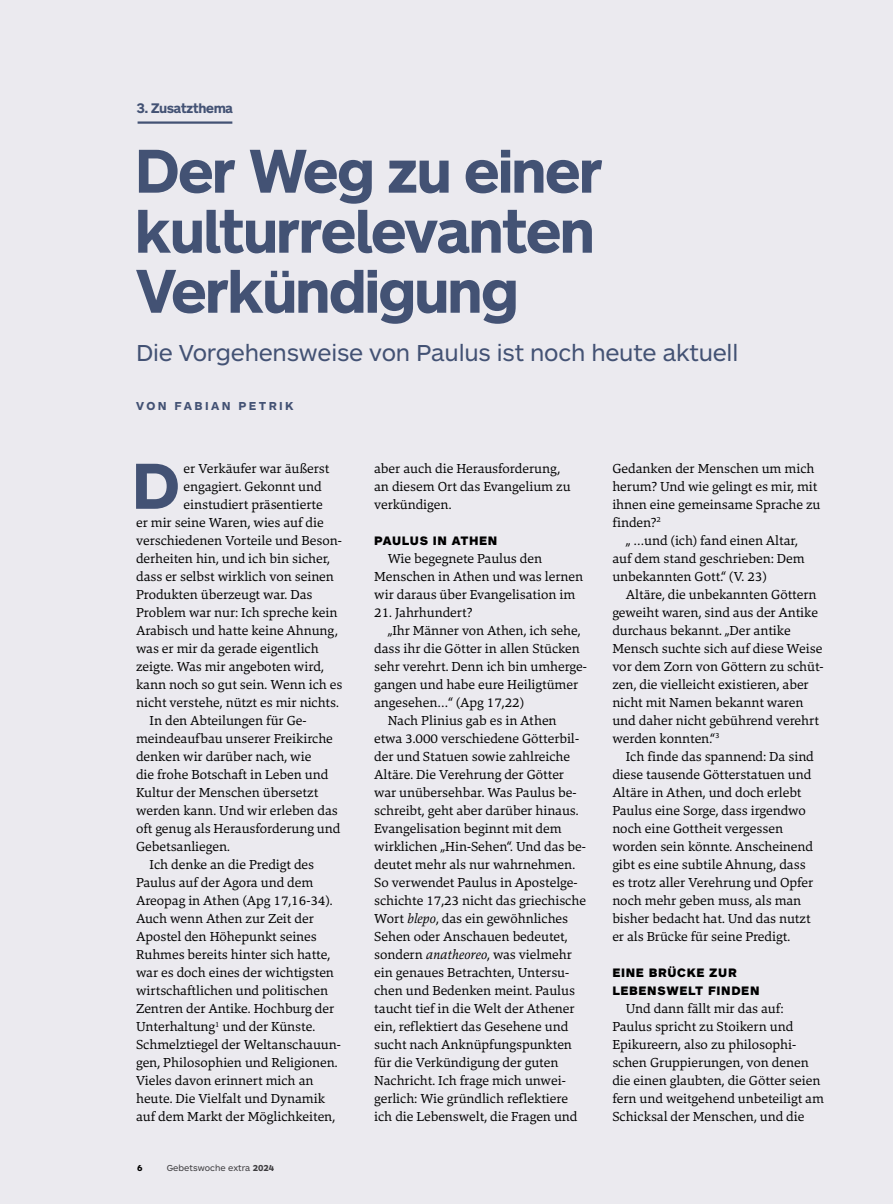
<style>
.page{position:relative;width:893px;height:1204px;background:#fff}
.page>*{position:absolute;margin:0;border:0;box-sizing:border-box;transform-origin:0 0}
.t1{font:700 67.5px "ARS Maquette Pro";color:#435274}
.t2{font:700 60px/60px "ARS Maquette Pro";color:#435274}
.t3{font:24px "ARS Maquette Pro";letter-spacing:-.01em;color:#435274}
.t4{font:13.5px/18px "Danton";color:#000}
.t5{font:700 13.5px "ARS Maquette Pro";color:#435274}
.t6{font:900 12.75px/18px "ARS Maquette Pro";letter-spacing:.05em;color:#000}
.t7{font:700 12px "ARS Maquette Pro";letter-spacing:.2em;color:#435274}
.t8{font:9px "ARS Maquette Pro";color:#3e3d40}
.t9{font:700 9px "ARS Maquette Pro";color:#000}
.s1{font-weight:700}
.s2{font-style:italic}
</style>
<div class="page">
<div style="left:0;top:0;width:893px;height:1203px;background:#ebeaef"></div>
<hr style="left:138px;top:121px;width:94px;height:3px;background:#435274">
<p class="t5" style="left:137px;top:99px;width:98px">3. Zusatzthema</p>
<h2 class="t2" style="left:136px;top:139px;width:468px">Der Weg zu einer kulturrelevanten<br>Verkündigung</h2>
<h3 class="t3" style="left:136px;top:337px;width:604px">Die Vorgehensweise von Paulus ist noch heute aktuell</h3>
<p class="t7" style="left:136px;top:398px;width:159px">VON FABIAN PETRIK</p>
<h1 class="t1" style="left:131px;top:441px;width:50px">D</h1>
<p class="t4" style="left:184px;top:459px;width:147px">er Verkäufer war äußerst</p>
<p class="t4" style="left:184px;top:477px;width:140px">engagiert. Gekonnt und</p>
<p class="t4" style="left:184px;top:495px;width:141px">einstudiert präsentierte</p>
<p class="t4" style="left:136px;top:513px;width:189px">er mir seine Waren, wies auf die</p>
<p class="t4" style="left:136px;top:531px;width:207px">verschiedenen Vorteile und Beson-</p>
<p class="t4" style="left:136px;top:549px;width:195px">derheiten hin, und ich bin sicher,</p>
<p class="t4" style="left:136px;top:567px;width:199px">dass er selbst wirklich von seinen</p>
<p class="t4" style="left:136px;top:585px;width:178px">Produkten überzeugt war. Das</p>
<p class="t4" style="left:136px;top:603px;width:203px">Problem war nur: Ich spreche kein</p>
<p class="t4" style="left:136px;top:621px;width:203px">Arabisch und hatte keine Ahnung,</p>
<p class="t4" style="left:136px;top:639px;width:184px">was er mir da gerade eigentlich</p>
<p class="t4" style="left:136px;top:657px;width:189px">zeigte. Was mir angeboten wird,</p>
<p class="t4" style="left:136px;top:675px;width:208px">kann noch so gut sein. Wenn ich es</p>
<p class="t4" style="left:136px;top:693px;width:204px">nicht verstehe, nützt es mir nichts.</p>
<p class="t4" style="left:150px;top:711px;width:158px">In den Abteilungen für Ge-</p>
<p class="t4" style="left:136px;top:729px;width:198px">meindeaufbau unserer Freikirche</p>
<p class="t4" style="left:136px;top:747px;width:177px">denken wir darüber nach, wie</p>
<p class="t4" style="left:136px;top:765px;width:194px">die frohe Botschaft in Leben und</p>
<p class="t4" style="left:136px;top:783px;width:184px">Kultur der Menschen übersetzt</p>
<p class="t4" style="left:136px;top:801px;width:203px">werden kann. Und wir erleben das</p>
<p class="t4" style="left:136px;top:819px;width:206px">oft genug als Herausforderung und</p>
<p class="t4" style="left:136px;top:837px;width:95px">Gebetsanliegen.</p>
<p class="t4" style="left:150px;top:855px;width:166px">Ich denke an die Predigt des</p>
<p class="t4" style="left:136px;top:873px;width:179px">Paulus auf der Agora und dem</p>
<p class="t4" style="left:136px;top:891px;width:198px">Areopag in Athen (Apg 17,16-34).</p>
<p class="t4" style="left:136px;top:909px;width:179px">Auch wenn Athen zur Zeit der</p>
<p class="t4" style="left:136px;top:927px;width:182px">Apostel den Höhepunkt seines</p>
<p class="t4" style="left:136px;top:945px;width:196px">Ruhmes bereits hinter sich hatte,</p>
<p class="t4" style="left:136px;top:963px;width:199px">war es doch eines der wichtigsten</p>
<p class="t4" style="left:136px;top:981px;width:194px">wirtschaftlichen und politischen</p>
<p class="t4" style="left:136px;top:999px;width:200px">Zentren der Antike. Hochburg der</p>
<p class="t4" style="left:136px;top:1017px;width:181px">Unterhaltung<sup>1</sup> und der Künste.</p>
<p class="t4" style="left:136px;top:1035px;width:206px">Schmelztiegel der Weltanschauun-</p>
<p class="t4" style="left:136px;top:1053px;width:203px">gen, Philosophien und Religionen.</p>
<p class="t4" style="left:136px;top:1071px;width:179px">Vieles davon erinnert mich an</p>
<p class="t4" style="left:136px;top:1089px;width:191px">heute. Die Vielfalt und Dynamik</p>
<p class="t4" style="left:136px;top:1107px;width:201px">auf dem Markt der Möglichkeiten,</p>
<p class="t9" style="left:137px;top:1161px;width:7px">6</p>
<p class="t8" style="left:167px;top:1161px;width:109px">Gebetswoche extra <span class="s1">2024</span></p>
<p class="t4" style="left:374px;top:459px;width:198px">aber auch die Herausforderung, an diesem Ort das Evangelium zu verkündigen.</p>
<p class="t6" style="left:374px;top:530px;width:125px">PAULUS IN ATHEN</p>
<p class="t4" style="left:374px;top:549px;width:210px;text-indent:14px">Wie begegnete Paulus den<br>Menschen in Athen und was lernen wir daraus über Evangelisation im</p>
<p class="t4" style="left:374px;top:603px;width:100px">21. Jahrhundert?</p>
<p class="t4" style="left:388px;top:621px;width:194px">„Ihr Männer von Athen, ich sehe,</p>
<p class="t4" style="left:374px;top:639px;width:207px">dass ihr die Götter in allen Stücken</p>
<p class="t4" style="left:374px;top:657px;width:214px">sehr verehrt. Denn ich bin umherge-</p>
<p class="t4" style="left:374px;top:675px;width:205px">gangen und habe eure Heiligtümer</p>
<p class="t4" style="left:374px;top:693px;width:151px">angesehen…“ (Apg 17,22)</p>
<p class="t4" style="left:388px;top:711px;width:170px">Nach Plinius gab es in Athen</p>
<p class="t4" style="left:374px;top:729px;width:206px">etwa 3.000 verschiedene Götterbil-</p>
<p class="t4" style="left:374px;top:747px;width:197px">der und Statuen sowie zahlreiche</p>
<p class="t4" style="left:374px;top:765px;width:191px">Altäre. Die Verehrung der Götter</p>
<p class="t4" style="left:374px;top:783px;width:204px">war unübersehbar. Was Paulus be-</p>
<p class="t4" style="left:374px;top:801px;width:206px">schreibt, geht aber darüber hinaus.</p>
<p class="t4" style="left:374px;top:819px;width:189px">Evangelisation beginnt mit dem</p>
<p class="t4" style="left:374px;top:837px;width:213px">wirklichen „Hin-Sehen“. Und das be-</p>
<p class="t4" style="left:374px;top:855px;width:202px">deutet mehr als nur wahrnehmen.</p>
<p class="t4" style="left:374px;top:873px;width:205px">So verwendet Paulus in Apostelge-</p>
<p class="t4" style="left:374px;top:891px;width:213px">schichte 17,23 nicht das griechische</p>
<p class="t4" style="left:374px;top:909px;width:195px">Wort <span class="s2">blepo</span>, das ein gewöhnliches</p>
<p class="t4" style="left:374px;top:927px;width:195px">Sehen oder Anschauen bedeutet,</p>
<p class="t4" style="left:374px;top:945px;width:199px">sondern <span class="s2">anatheoreo</span>, was vielmehr</p>
<p class="t4" style="left:374px;top:963px;width:197px">ein genaues Betrachten, Untersu-</p>
<p class="t4" style="left:374px;top:981px;width:202px">chen und Bedenken meint. Paulus</p>
<p class="t4" style="left:374px;top:999px;width:202px">taucht tief in die Welt der Athener</p>
<p class="t4" style="left:374px;top:1017px;width:196px">ein, reflektiert das Gesehene und</p>
<p class="t4" style="left:374px;top:1035px;width:199px">sucht nach Anknüpfungspunkten</p>
<p class="t4" style="left:374px;top:1053px;width:186px">für die Verkündigung der guten</p>
<p class="t4" style="left:374px;top:1071px;width:193px">Nachricht. Ich frage mich unwei-</p>
<p class="t4" style="left:374px;top:1089px;width:195px">gerlich: Wie gründlich reflektiere</p>
<p class="t4" style="left:374px;top:1107px;width:205px">ich die Lebenswelt, die Fragen und</p>
<p class="t4" style="left:612px;top:459px;width:204px">Gedanken der Menschen um mich</p>
<p class="t4" style="left:612px;top:477px;width:207px">herum? Und wie gelingt es mir, mit</p>
<p class="t4" style="left:612px;top:495px;width:210px">ihnen eine gemeinsame Sprache zu</p>
<p class="t4" style="left:612px;top:513px;width:50px">finden?<sup>2</sup></p>
<p class="t4" style="left:626px;top:531px;width:174px">„ …und (ich) fand einen Altar,</p>
<p class="t4" style="left:612px;top:549px;width:194px">auf dem stand geschrieben: Dem</p>
<p class="t4" style="left:612px;top:567px;width:156px">unbekannten Gott.“ (V. 23)</p>
<p class="t4" style="left:626px;top:585px;width:192px">Altäre, die unbekannten Göttern</p>
<p class="t4" style="left:612px;top:603px;width:207px">geweiht waren, sind aus der Antike</p>
<p class="t4" style="left:612px;top:621px;width:180px">durchaus bekannt. „Der antike</p>
<p class="t4" style="left:612px;top:639px;width:212px">Mensch suchte sich auf diese Weise</p>
<p class="t4" style="left:612px;top:657px;width:213px">vor dem Zorn von Göttern zu schüt-</p>
<p class="t4" style="left:612px;top:675px;width:198px">zen, die vielleicht existieren, aber</p>
<p class="t4" style="left:612px;top:693px;width:192px">nicht mit Namen bekannt waren</p>
<p class="t4" style="left:612px;top:711px;width:208px">und daher nicht gebührend verehrt</p>
<p class="t4" style="left:612px;top:729px;width:109px">werden konnten.“<sup>3</sup></p>
<p class="t4" style="left:626px;top:747px;width:190px">Ich finde das spannend: Da sind</p>
<p class="t4" style="left:612px;top:765px;width:200px">diese tausende Götterstatuen und</p>
<p class="t4" style="left:612px;top:783px;width:191px">Altäre in Athen, und doch erlebt</p>
<p class="t4" style="left:612px;top:801px;width:195px">Paulus eine Sorge, dass irgendwo</p>
<p class="t4" style="left:612px;top:819px;width:172px">noch eine Gottheit vergessen</p>
<p class="t4" style="left:612px;top:837px;width:202px">worden sein könnte. Anscheinend</p>
<p class="t4" style="left:612px;top:855px;width:195px">gibt es eine subtile Ahnung, dass</p>
<p class="t4" style="left:612px;top:873px;width:202px">es trotz aller Verehrung und Opfer</p>
<p class="t4" style="left:612px;top:891px;width:190px">noch mehr geben muss, als man</p>
<p class="t4" style="left:612px;top:909px;width:200px">bisher bedacht hat. Und das nutzt</p>
<p class="t4" style="left:612px;top:927px;width:179px">er als Brücke für seine Predigt.</p>
<p class="t6" style="left:612px;top:962px;width:149px">EINE BRÜCKE ZUR<br>LEBENSWELT FINDEN</p>
<p class="t4" style="left:612px;top:999px;width:213px;text-indent:14px">Und dann fällt mir das auf:<br>Paulus spricht zu Stoikern und<br>Epikureern, also zu philosophi&shy;schen Gruppierungen, von denen die einen glaubten, die Götter seien fern und weitgehend unbeteiligt am<br>Schicksal der Menschen, und die</p>
</div>
